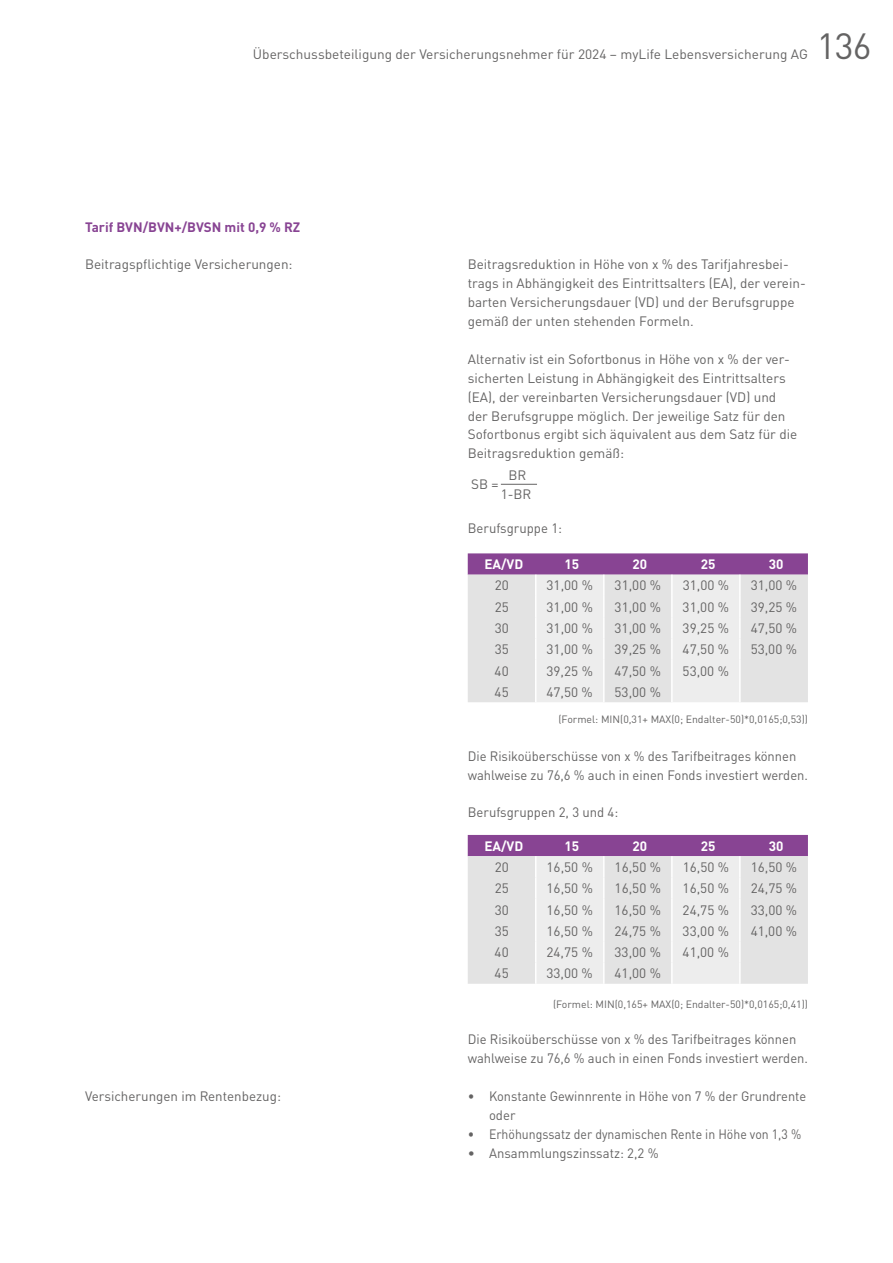
<style>
.page{position:relative;width:893px;height:1263px;background:#fff}
.page>*{position:absolute;margin:0;border:0;box-sizing:border-box;transform-origin:0 0}
.t1{font:36px "DIN Pro";color:#646363}
.t2{font:13.5px/18.9px "DIN Pro";color:#646363}
.t3{font:13.5px/18.9px "DIN Pro";color:#646363;scale:.96 1}
.t4{font:13.5px/18.9px "DIN Pro";color:#646363;scale:.95 1}
.t5{font:13.5px "DIN Pro";color:#646363;scale:.91 1}
.t6{font:700 13.5px "DIN Pro";color:#884493}
.t7{font:700 13.5px "DIN Pro";color:#fff}
.t8{font:10.5px "DIN Pro";color:#646363}
</style>
<div class="page">
<svg style="left:468px;top:553px;width:340px;height:149px;background:#dad0db"></svg>
<hr style="left:603px;top:681px;width:2px;height:21px;background:#fff">
<hr style="left:671px;top:681px;width:2px;height:21px;background:#fff">
<hr style="left:739px;top:681px;width:2px;height:21px;background:#fff">
<svg style="left:468px;top:835px;width:340px;height:149px;background:#dad0db"></svg>
<hr style="left:603px;top:962px;width:2px;height:22px;background:#fff">
<hr style="left:671px;top:962px;width:2px;height:22px;background:#fff">
<hr style="left:739px;top:962px;width:2px;height:22px;background:#fff">
<hr style="left:501px;top:484px;width:36px;height:1px;background:#646363">
<p class="t2" style="left:253px;top:43px;width:556px">Überschussbeteiligung der Versicherungsnehmer für 2024 – myLife Lebensversicherung AG</p>
<h1 class="t1" style="left:817px;top:18px;width:56px">136</h1>
<p class="t6" style="left:85px;top:215px;width:217px">Tarif BVN/BVN+/BVSN mit 0,9 % RZ</p>
<p class="t2" style="left:85px;top:254px;width:209px">Beitragspflichtige Versicherungen:</p>
<p class="t2" style="left:468px;top:254px;width:340px">Beitragsreduktion in Höhe von x % des Tarifjahresbei&shy;trags in Abhängigkeit des Eintrittsalters (EA), der verein&shy;barten Versicherungsdauer (VD) und der Berufsgruppe gemäß der unten stehenden Formeln.</p>
<p class="t2" style="left:468px;top:348px;width:331px">Alternativ ist ein Sofortbonus in Höhe von x % der ver&shy;sicherten Leistung in Abhängigkeit des Eintrittsalters (EA), der vereinbarten Versicherungsdauer (VD) und der Berufsgruppe möglich. Der jeweilige Satz für den Sofortbonus ergibt sich äquivalent aus dem Satz für die Beitragsreduktion gemäß:</p>
<p class="t2" style="left:471px;top:473px;width:29px">SB =</p>
<p class="t2" style="left:501px;top:464px;width:32px;line-height:19.5px;text-align:center">BR<br>1-BR</p>
<p class="t2" style="left:468px;top:518px;width:96px">Berufsgruppe 1:</p>
<p class="t7" style="left:484px;top:553px;width:40px">EA/VD</p>
<p class="t7" style="left:565px;top:553px;width:16px">15</p>
<p class="t7" style="left:633px;top:553px;width:16px">20</p>
<p class="t7" style="left:701px;top:553px;width:16px">25</p>
<p class="t7" style="left:769px;top:553px;width:16px">30</p>
<p class="t2" style="left:495px;top:575px;width:16px">20</p>
<p class="t2" style="left:547px;top:575px;width:48px">31,00 %</p>
<p class="t2" style="left:615px;top:575px;width:48px">31,00 %</p>
<p class="t2" style="left:683px;top:575px;width:48px">31,00 %</p>
<p class="t2" style="left:751px;top:575px;width:48px">31,00 %</p>
<p class="t2" style="left:495px;top:596px;width:16px">25</p>
<p class="t2" style="left:547px;top:596px;width:48px">31,00 %</p>
<p class="t2" style="left:615px;top:596px;width:48px">31,00 %</p>
<p class="t2" style="left:683px;top:596px;width:48px">31,00 %</p>
<p class="t2" style="left:751px;top:596px;width:48px">39,25 %</p>
<p class="t2" style="left:495px;top:617px;width:16px">30</p>
<p class="t2" style="left:547px;top:617px;width:48px">31,00 %</p>
<p class="t2" style="left:615px;top:617px;width:48px">31,00 %</p>
<p class="t2" style="left:683px;top:617px;width:48px">39,25 %</p>
<p class="t2" style="left:751px;top:617px;width:48px">47,50 %</p>
<p class="t2" style="left:495px;top:639px;width:16px">35</p>
<p class="t2" style="left:547px;top:639px;width:48px">31,00 %</p>
<p class="t2" style="left:615px;top:639px;width:48px">39,25 %</p>
<p class="t2" style="left:683px;top:639px;width:48px">47,50 %</p>
<p class="t2" style="left:751px;top:639px;width:48px">53,00 %</p>
<p class="t2" style="left:495px;top:660px;width:16px">40</p>
<p class="t2" style="left:547px;top:660px;width:48px">39,25 %</p>
<p class="t2" style="left:615px;top:660px;width:48px">47,50 %</p>
<p class="t2" style="left:683px;top:660px;width:48px">53,00 %</p>
<p class="t2" style="left:495px;top:681px;width:16px">45</p>
<p class="t2" style="left:546px;top:681px;width:48px">47,50 %</p>
<p class="t2" style="left:615px;top:681px;width:48px">53,00 %</p>
<p class="t8" style="left:558px;top:711px;width:251px">(Formel: MIN(0,31+ MAX(0; Endalter-50)*0,0165;0,53))</p>
<p class="t3" style="left:468px;top:745px;width:356px">Die Risikoüberschüsse von x % des Tarifbeitrages können wahlweise zu 76,6 % auch in einen Fonds investiert werden.</p>
<p class="t2" style="left:468px;top:801px;width:152px">Berufsgruppen 2, 3 und 4:</p>
<p class="t7" style="left:484px;top:834px;width:40px">EA/VD</p>
<p class="t7" style="left:565px;top:834px;width:16px">15</p>
<p class="t7" style="left:633px;top:834px;width:16px">20</p>
<p class="t7" style="left:701px;top:834px;width:16px">25</p>
<p class="t7" style="left:769px;top:834px;width:16px">30</p>
<p class="t2" style="left:495px;top:856px;width:16px">20</p>
<p class="t2" style="left:547px;top:856px;width:48px">16,50 %</p>
<p class="t2" style="left:615px;top:856px;width:48px">16,50 %</p>
<p class="t2" style="left:683px;top:856px;width:48px">16,50 %</p>
<p class="t2" style="left:751px;top:856px;width:48px">16,50 %</p>
<p class="t2" style="left:495px;top:877px;width:16px">25</p>
<p class="t2" style="left:547px;top:877px;width:48px">16,50 %</p>
<p class="t2" style="left:615px;top:877px;width:48px">16,50 %</p>
<p class="t2" style="left:683px;top:877px;width:48px">16,50 %</p>
<p class="t2" style="left:751px;top:877px;width:48px">24,75 %</p>
<p class="t2" style="left:495px;top:899px;width:16px">30</p>
<p class="t2" style="left:547px;top:899px;width:48px">16,50 %</p>
<p class="t2" style="left:615px;top:899px;width:48px">16,50 %</p>
<p class="t2" style="left:683px;top:899px;width:48px">24,75 %</p>
<p class="t2" style="left:751px;top:899px;width:48px">33,00 %</p>
<p class="t2" style="left:495px;top:920px;width:16px">35</p>
<p class="t2" style="left:547px;top:920px;width:48px">16,50 %</p>
<p class="t2" style="left:615px;top:920px;width:48px">24,75 %</p>
<p class="t2" style="left:683px;top:920px;width:48px">33,00 %</p>
<p class="t2" style="left:751px;top:920px;width:48px">41,00 %</p>
<p class="t2" style="left:495px;top:941px;width:16px">40</p>
<p class="t2" style="left:547px;top:941px;width:48px">24,75 %</p>
<p class="t2" style="left:615px;top:941px;width:48px">33,00 %</p>
<p class="t2" style="left:683px;top:941px;width:48px">41,00 %</p>
<p class="t2" style="left:495px;top:963px;width:16px">45</p>
<p class="t2" style="left:546px;top:963px;width:48px">33,00 %</p>
<p class="t2" style="left:615px;top:963px;width:48px">41,00 %</p>
<p class="t8" style="left:553px;top:996px;width:256px">(Formel: MIN(0,165+ MAX(0; Endalter-50)*0,0165;0,41))</p>
<p class="t3" style="left:468px;top:1029px;width:356px">Die Risikoüberschüsse von x % des Tarifbeitrages können wahlweise zu 76,6 % auch in einen Fonds investiert werden.</p>
<p class="t2" style="left:85px;top:1085px;width:197px">Versicherungen im Rentenbezug:</p>
<p class="t4" style="left:489px;top:1085px;width:335px;text-indent:-21px">• Konstante Gewinnrente in Höhe von 7 % der Grundrente oder</p>
<p class="t5" style="left:468px;top:1123px;width:368px">• Erhöhungssatz der dynamischen Rente in Höhe von 1,3 %</p>
<p class="t2" style="left:468px;top:1142px;width:192px">• Ansammlungszinssatz: 2,2 %</p>
</div>
